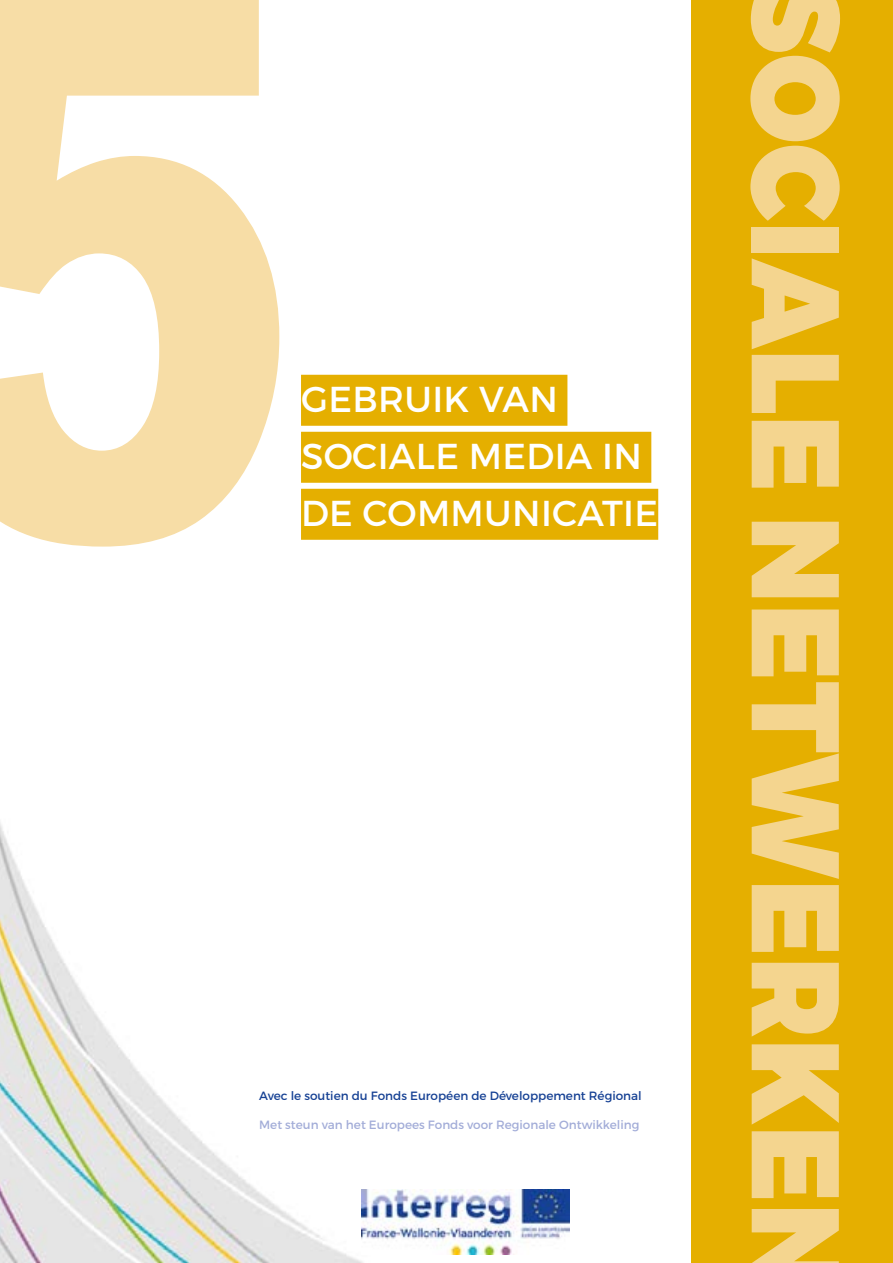
<style>
.page{position:relative;width:893px;height:1263px;background:#fff}
.page>*{position:absolute;margin:0;border:0;box-sizing:border-box;transform-origin:0 0}
.t1{font:900 792px "Arial";color:#f7dda6;scale:.76 1}
.t2{font:900 124.35px "Montserrat";letter-spacing:.01em;color:#f4d58f;scale:.89 1}
.t3{font:36px/57px "Montserrat";letter-spacing:.01em;color:#fff}
.t4{font:12px "Montserrat";color:#a3add8}
.t5{font:12px "Montserrat";color:#164194}
</style>
<div class="page">
<div style="left:691px;top:0;width:201px;height:1263px;background:#e5af00"></div>
<div style="left:301px;top:375px;width:266px;height:51px;background:#e5af00"></div>
<div style="left:301px;top:432px;width:350px;height:51px;background:#e5af00"></div>
<div style="left:301px;top:489px;width:357px;height:51px;background:#e5af00"></div>
<img style="left:0;top:822px;width:363px;height:441px">
<img style="left:362px;top:1189px;width:207px;height:65px">
<h1 class="t1" style="left:-97px;top:-321px;width:528px">5</h1>
<h2 class="t2" style="left:874px;top:-21px;width:1474px;rotate:90deg">SOCIALE NETWERKEN</h2>
<h3 class="t3" style="left:301px;top:371px;width:359px">GEBRUIK VAN<br>SOCIALE MEDIA IN<br>DE COMMUNICATIE</h3>
<p class="t5" style="left:259px;top:1088px;width:384px">Avec le soutien du Fonds Européen de Développement Régional</p>
<p class="t4" style="left:259px;top:1117px;width:382px">Met steun van het Europees Fonds voor Regionale Ontwikkeling</p>
</div>
